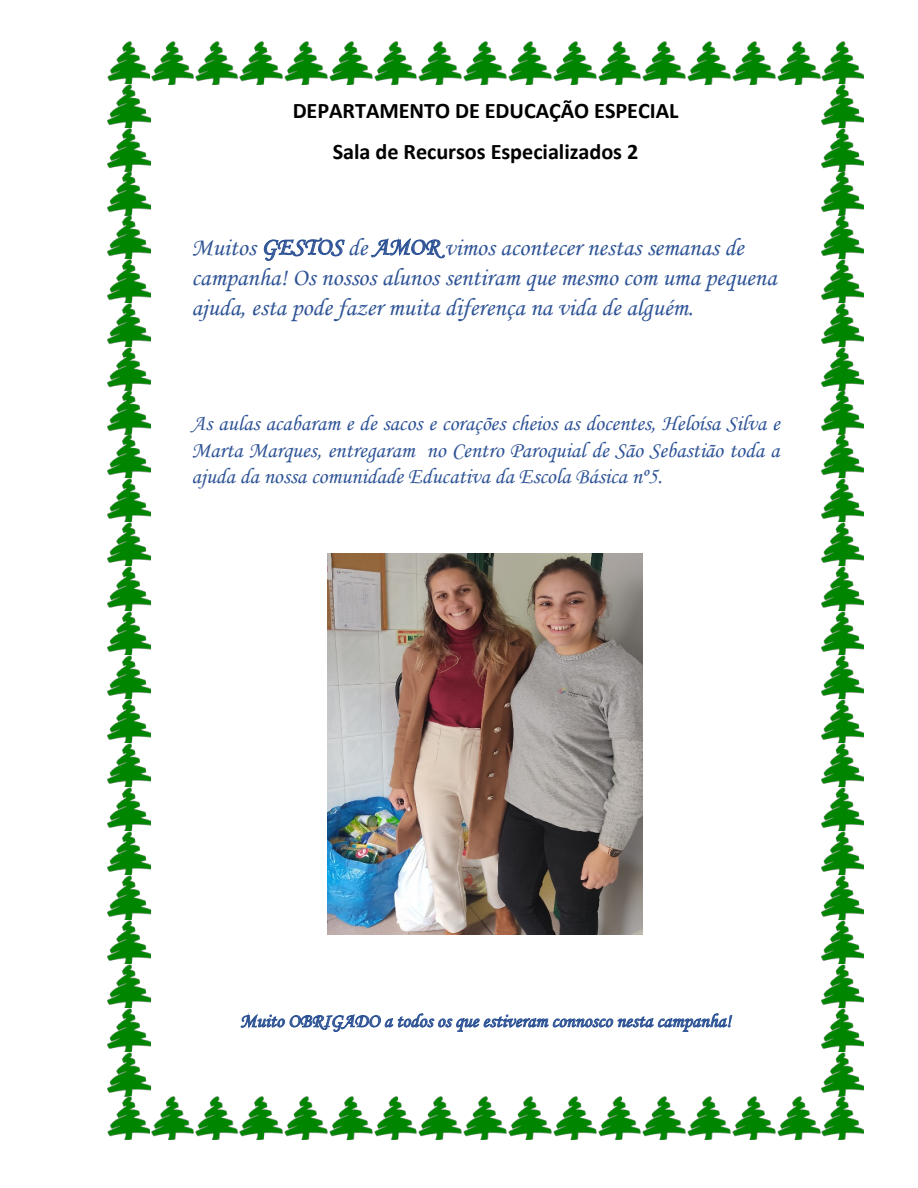
<style>
.page{position:relative;width:918px;height:1188px;background:#fff}
.page>*{position:absolute;margin:0;border:0;box-sizing:border-box;transform-origin:0 0}
.t1{font:24.9px/30.2px "Monotype Corsiva";color:#2f5496}
.t2{font:22.2px/26.7px "Monotype Corsiva";color:#2f5496;text-align:justify}
.t3{font:700 22.2px/40.2px "Calibri";color:#000;text-align:center}
.t4{font:18.9px "Monotype Corsiva";letter-spacing:.005em;color:#2f5496}
.s1{font-size:24.45px}
</style>
<div class="page">
<img style="left:328px;top:554px;width:315px;height:381px">
<img style="left:107px;top:1097px;width:43px;height:42px">
<img style="left:107px;top:41px;width:43px;height:43px">
<svg style="left:151px;top:1097px;width:43px;height:42px"></svg>
<svg style="left:195px;top:1097px;width:44px;height:42px"></svg>
<svg style="left:239px;top:1097px;width:44px;height:42px"></svg>
<svg style="left:284px;top:1097px;width:44px;height:42px"></svg>
<svg style="left:329px;top:1097px;width:44px;height:42px"></svg>
<svg style="left:374px;top:1097px;width:43px;height:42px"></svg>
<svg style="left:418px;top:1097px;width:44px;height:42px"></svg>
<svg style="left:463px;top:1097px;width:44px;height:42px"></svg>
<svg style="left:508px;top:1097px;width:44px;height:42px"></svg>
<svg style="left:553px;top:1097px;width:44px;height:42px"></svg>
<svg style="left:598px;top:1097px;width:43px;height:42px"></svg>
<svg style="left:642px;top:1097px;width:44px;height:42px"></svg>
<svg style="left:687px;top:1097px;width:44px;height:42px"></svg>
<svg style="left:732px;top:1097px;width:44px;height:42px"></svg>
<svg style="left:777px;top:1097px;width:44px;height:42px"></svg>
<svg style="left:151px;top:41px;width:43px;height:43px"></svg>
<svg style="left:195px;top:41px;width:44px;height:43px"></svg>
<svg style="left:239px;top:41px;width:44px;height:43px"></svg>
<svg style="left:284px;top:41px;width:44px;height:43px"></svg>
<svg style="left:329px;top:41px;width:44px;height:43px"></svg>
<svg style="left:374px;top:41px;width:43px;height:43px"></svg>
<svg style="left:418px;top:41px;width:44px;height:43px"></svg>
<svg style="left:463px;top:41px;width:44px;height:43px"></svg>
<svg style="left:508px;top:41px;width:44px;height:43px"></svg>
<svg style="left:553px;top:41px;width:44px;height:43px"></svg>
<svg style="left:598px;top:41px;width:43px;height:43px"></svg>
<svg style="left:642px;top:41px;width:44px;height:43px"></svg>
<svg style="left:687px;top:41px;width:44px;height:43px"></svg>
<svg style="left:732px;top:41px;width:44px;height:43px"></svg>
<svg style="left:777px;top:41px;width:44px;height:43px"></svg>
<svg style="left:821px;top:1097px;width:43px;height:42px"></svg>
<svg style="left:821px;top:41px;width:43px;height:43px"></svg>
<img style="left:821px;top:84px;width:43px;height:44px">
<svg style="left:821px;top:128px;width:43px;height:44px"></svg>
<svg style="left:821px;top:172px;width:43px;height:44px"></svg>
<svg style="left:821px;top:216px;width:43px;height:44px"></svg>
<svg style="left:821px;top:260px;width:43px;height:43px"></svg>
<svg style="left:821px;top:303px;width:43px;height:44px"></svg>
<svg style="left:821px;top:347px;width:43px;height:44px"></svg>
<svg style="left:821px;top:391px;width:43px;height:44px"></svg>
<svg style="left:821px;top:435px;width:43px;height:44px"></svg>
<svg style="left:821px;top:479px;width:43px;height:44px"></svg>
<svg style="left:821px;top:523px;width:43px;height:44px"></svg>
<svg style="left:821px;top:567px;width:43px;height:44px"></svg>
<svg style="left:821px;top:611px;width:43px;height:44px"></svg>
<svg style="left:821px;top:655px;width:43px;height:44px"></svg>
<svg style="left:821px;top:699px;width:43px;height:44px"></svg>
<svg style="left:821px;top:743px;width:43px;height:45px"></svg>
<svg style="left:821px;top:788px;width:43px;height:44px"></svg>
<svg style="left:821px;top:832px;width:43px;height:44px"></svg>
<svg style="left:821px;top:876px;width:43px;height:44px"></svg>
<svg style="left:821px;top:920px;width:43px;height:44px"></svg>
<svg style="left:821px;top:964px;width:43px;height:44px"></svg>
<svg style="left:821px;top:1008px;width:43px;height:44px"></svg>
<svg style="left:821px;top:1052px;width:43px;height:45px"></svg>
<img style="left:107px;top:84px;width:43px;height:44px">
<svg style="left:107px;top:128px;width:43px;height:44px"></svg>
<svg style="left:107px;top:172px;width:43px;height:44px"></svg>
<svg style="left:107px;top:216px;width:43px;height:44px"></svg>
<svg style="left:107px;top:260px;width:43px;height:43px"></svg>
<svg style="left:107px;top:303px;width:43px;height:44px"></svg>
<svg style="left:107px;top:347px;width:43px;height:44px"></svg>
<svg style="left:107px;top:391px;width:43px;height:44px"></svg>
<svg style="left:107px;top:435px;width:43px;height:44px"></svg>
<svg style="left:107px;top:479px;width:43px;height:44px"></svg>
<svg style="left:107px;top:523px;width:43px;height:44px"></svg>
<svg style="left:107px;top:567px;width:43px;height:44px"></svg>
<svg style="left:107px;top:611px;width:43px;height:44px"></svg>
<svg style="left:107px;top:655px;width:43px;height:44px"></svg>
<svg style="left:107px;top:699px;width:43px;height:44px"></svg>
<svg style="left:107px;top:743px;width:43px;height:45px"></svg>
<svg style="left:107px;top:788px;width:43px;height:44px"></svg>
<svg style="left:107px;top:832px;width:43px;height:44px"></svg>
<svg style="left:107px;top:876px;width:43px;height:44px"></svg>
<svg style="left:107px;top:920px;width:43px;height:44px"></svg>
<svg style="left:107px;top:964px;width:43px;height:44px"></svg>
<svg style="left:107px;top:1008px;width:43px;height:44px"></svg>
<svg style="left:107px;top:1052px;width:43px;height:45px"></svg>
<p class="t3" style="left:293px;top:91px;width:387px">DEPARTAMENTO DE EDUCAÇÃO ESPECIAL<br>Sala de Recursos Especializados 2</p>
<p class="t1" style="left:192px;top:232px;width:587px">Muitos <span class="s1">GESTOS</span> de <span class="s1">AMOR</span> vimos acontecer nestas semanas de campanha! Os nossos alunos sentiram que mesmo com uma pequena ajuda, esta pode fazer muita diferença na vida de alguém.</p>
<p class="t2" style="left:192px;top:410px;width:590px">As aulas acabaram e de sacos e corações cheios as docentes, Heloísa Silva e Marta Marques, entregaram no Centro Paroquial de São Sebastião toda a ajuda da nossa comunidade Educativa da Escola Básica nº5.</p>
<p class="t4" style="left:240px;top:1009px;width:493px">Muito OBRIGADO a todos os que estiveram connosco nesta campanha!</p>
</div>
